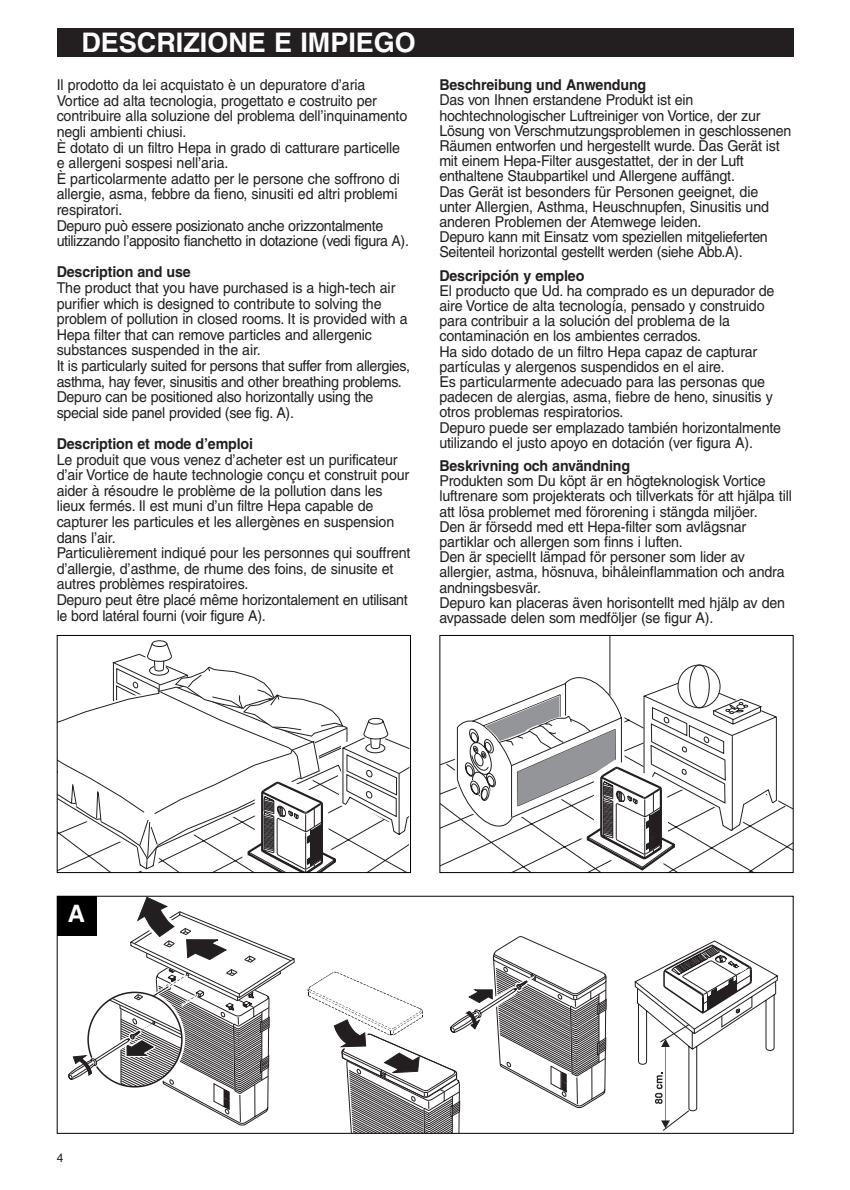
<style>
.page{position:relative;width:850px;height:1190px;background:#fff}
.page>*{position:absolute;margin:0;border:0;box-sizing:border-box;transform-origin:0 0}
.t1{font:700 27px "Helvetica";color:#fff}
.t2{font:700 24px "Helvetica";color:#fff}
.t3{font:15px/15.2px "Helvetica";letter-spacing:-.01em;color:#231f20;scale:.95 1}
.t4{font:700 15px "Helvetica";letter-spacing:-.01em;color:#231f20;scale:.95 1}
.t5{font:12px "Helvetica";color:#231f20}
</style>
<div class="page">
<div style="left:57px;top:28px;width:737px;height:29px;background:#231f20"></div>
<svg style="left:59px;top:640px;width:350px;height:231px"></svg>
<div style="left:57px;top:635px;width:354px;height:238px;border:1px solid #000"></div>
<svg style="left:441px;top:758px;width:351px;height:108px"></svg>
<svg style="left:455px;top:637px;width:324px;height:234px"></svg>
<div style="left:439px;top:635px;width:355px;height:238px;border:1px solid #000"></div>
<svg style="left:634px;top:940px;width:144px;height:191px"></svg>
<svg style="left:308px;top:936px;width:299px;height:196px"></svg>
<svg style="left:68px;top:898px;width:227px;height:228px"></svg>
<div style="left:57px;top:896px;width:737px;height:238px;border:1px solid #000"></div>
<div style="left:57px;top:896px;width:39px;height:39px;background:#000"></div>
<h1 class="t1" style="left:81px;top:32px;width:336px">DESCRIZIONE E IMPIEGO</h1>
<p class="t3" style="left:57px;top:78px;width:372px">Il prodotto da lei acquistato è un depuratore d’aria Vortice ad alta tecnologia, progettato e costruito per contribuire alla soluzione del problema dell’inquinamento negli ambienti chiusi.<br>È dotato di un filtro Hepa in grado di catturare particelle e allergeni sospesi nell’aria.<br>È particolarmente adatto per le persone che soffrono di allergie, asma, febbre da fieno, sinusiti ed altri problemi respiratori.<br>Depuro può essere posizionato anche orizzontalmente utilizzando l’apposito fianchetto in dotazione (vedi figura A).</p>
<p class="t4" style="left:57px;top:267px;width:143px">Description and use</p>
<p class="t3" style="left:57px;top:281px;width:373px">The product that you have purchased is a high-tech air purifier which is designed to contribute to solving the problem of pollution in closed rooms. It is provided with a Hepa filter that can remove particles and allergenic substances suspended in the air.<br>It is particularly suited for persons that suffer from allergies, asthma, hay fever, sinusitis and other breathing problems.<br>Depuro can be positioned also horizontally using the special side panel provided (see fig. A).</p>
<p class="t4" style="left:57px;top:438px;width:208px">Description et mode d’emploi</p>
<p class="t3" style="left:57px;top:453px;width:374px">Le produit que vous venez d’acheter est un purificateur d’air Vortice de haute technologie conçu et construit pour aider à résoudre le problème de la pollution dans les lieux fermés. Il est muni d’un filtre Hepa capable de capturer les particules et les allergènes en suspension dans l’air.<br>Particulièrement indiqué pour les personnes qui souffrent d’allergie, d’asthme, de rhume des foins, de sinusite et autres problèmes respiratoires.<br>Depuro peut être placé même horizontalement en utilisant le bord latéral fourni (voir figure A).</p>
<p class="t4" style="left:439px;top:79px;width:219px">Beschreibung und Anwendung</p>
<p class="t3" style="left:439px;top:94px;width:372px">Das von Ihnen erstandene Produkt ist ein hochtechnologischer Luftreiniger von Vortice, der zur Lösung von Verschmutzungsproblemen in geschlossenen Räumen entworfen und hergestellt wurde. Das Gerät ist mit einem Hepa-Filter ausgestattet, der in der Luft enthaltene Staubpartikel und Allergene auffängt.<br>Das Gerät ist besonders für Personen geeignet, die unter Allergien, Asthma, Heuschnupfen, Sinusitis und anderen Problemen der Atemwege leiden.<br>Depuro kann mit Einsatz vom speziellen mitgelieferten Seitenteil horizontal gestellt werden (siehe Abb.A).</p>
<p class="t4" style="left:439px;top:270px;width:154px">Descripción y empleo</p>
<p class="t3" style="left:439px;top:284px;width:361px">El producto que Ud. ha comprado es un depurador de aire Vortice de alta tecnología, pensado y construido para contribuir a la solución del problema de la contaminación en los ambientes cerrados.<br>Ha sido dotado de un filtro Hepa capaz de capturar partículas y alergenos suspendidos en el aire.<br>Es particularmente adecuado para las personas que padecen de alergias, asma, fiebre de heno, sinusitis y otros problemas respiratorios.<br>Depuro puede ser emplazado también horizontalmente utilizando el justo apoyo en dotación (ver figura A).</p>
<p class="t4" style="left:439px;top:460px;width:202px">Beskrivning och användning</p>
<p class="t3" style="left:439px;top:475px;width:373px">Produkten som Du köpt är en högteknologisk Vortice luftrenare som projekterats och tillverkats för att hjälpa till att lösa problemet med förorening i stängda miljöer.<br>Den är försedd med ett Hepa-filter som avlägsnar partiklar och allergen som finns i luften.<br>Den är speciellt lämpad för personer som lider av allergier, astma, hösnuva, bihåleinflammation och andra andningsbesvär.<br>Depuro kan placeras även horisontellt med hjälp av den avpassade delen som medföljer (se figur A).</p>
<h2 class="t2" style="left:68px;top:904px;width:19px">A</h2>
<p class="t5" style="left:57px;top:1154px;width:8px">4</p>
</div>
